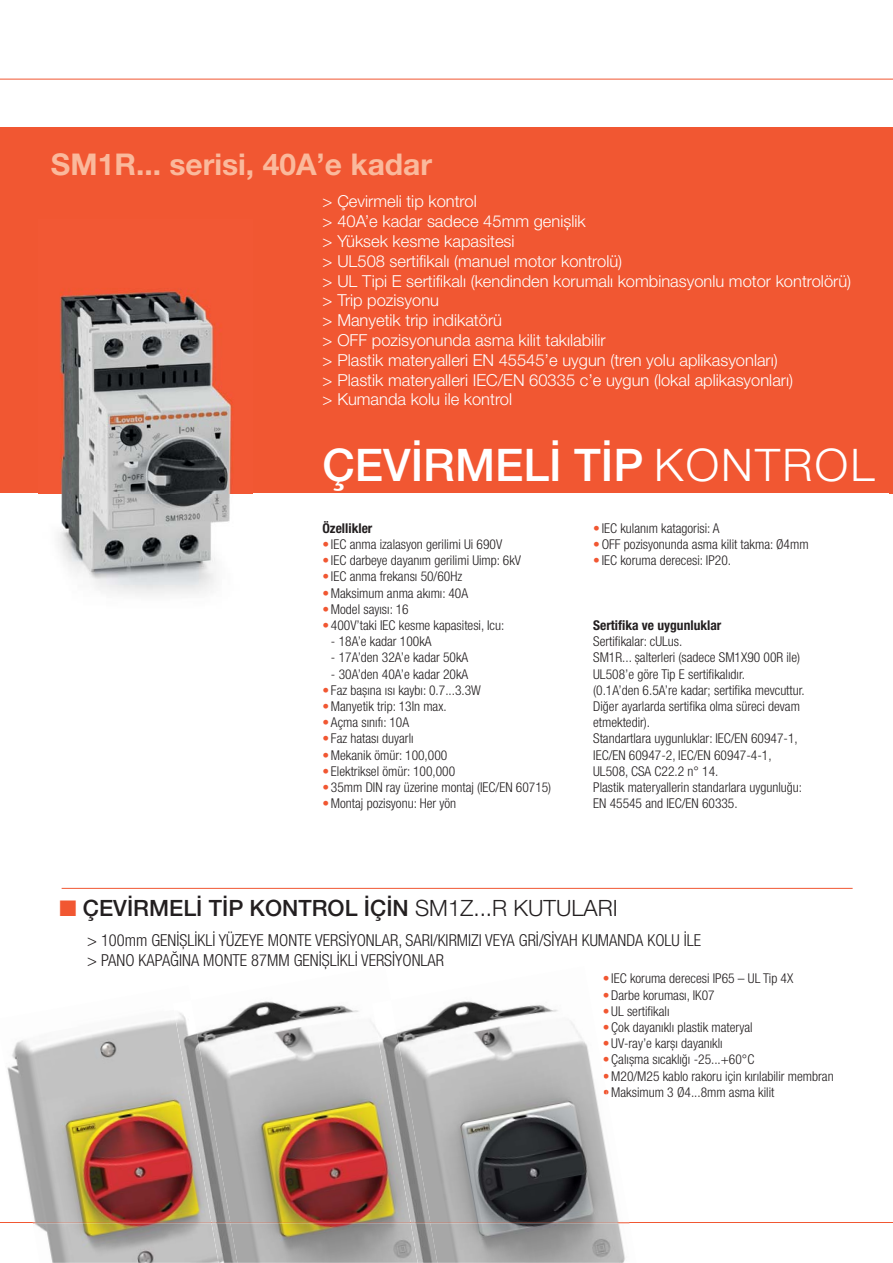
<style>
.page{position:relative;width:893px;height:1263px;background:#fff}
.page>*{position:absolute;margin:0;border:0;box-sizing:border-box;transform-origin:0 0}
.t1{font:500 45px "Helvetica Neue LT Pro";color:#fff}
.t2{font:700 30px "Helvetica Neue LT Pro";color:#fab99c}
.t3{font:500 22.5px "Helvetica Neue LT Pro";color:#231f20}
.t4{font:300 16.5px/19.8px "Helvetica Neue LT Pro";color:#fff}
.t5{font:300 condensed 16.5px/19.8px "Helvetica Neue LT Pro";color:#231f20}
.t6{font:300 condensed 13.5px/16.2px "Helvetica Neue LT Pro";color:#231f20}
.t7{font:700 condensed 13.5px "Helvetica Neue LT Pro";color:#231f20}
.s1{font-weight:300}
.s2{color:#f15732}
</style>
<div class="page">
<div style="left:0;top:128px;width:893px;height:365px;background:#f15732"></div>
<hr style="left:0;top:79px;width:893px;height:1px;background:#f15732">
<hr style="left:0;top:1223px;width:893px;height:1px;background:#f15732">
<img style="left:0;top:1020px;width:173px;height:243px">
<img style="left:32px;top:1223px;width:141px;height:1px">
<img style="left:38px;top:291px;width:214px;height:304px">
<hr style="left:62px;top:888px;width:790px;height:1px;background:#f15732">
<img style="left:237px;top:1001px;width:135px;height:262px">
<img style="left:237px;top:1223px;width:135px;height:1px">
<img style="left:173px;top:1013px;width:64px;height:250px">
<svg style="left:211px;top:1223px;width:19px;height:1px"></svg>
<img style="left:437px;top:1001px;width:200px;height:262px">
<img style="left:437px;top:1223px;width:193px;height:1px">
<svg style="left:604px;top:1090px;width:3px;height:4px"></svg>
<img style="left:372px;top:1015px;width:65px;height:248px">
<svg style="left:411px;top:1223px;width:19px;height:1px"></svg>
<h2 class="t2" style="left:51px;top:147px;width:383px">SM1R... serisi, 40A’e kadar</h2>
<p class="t4" style="left:322px;top:193px;width:530px">&gt; Çevirmeli tip kontrol<br>&gt; 40A’e kadar sadece 45mm genișlik<br>&gt; Yüksek kesme kapasitesi<br>&gt; UL508 sertifikalı (manuel motor kontrolü)<br>&gt; UL Tipi E sertifikalı (kendinden korumalı kombinasyonlu motor kontrolörü) &gt; Trip pozisyonu<br>&gt; Manyetik trip indikatörü<br>&gt; OFF pozisyonunda asma kilit takılabilir<br>&gt; Plastik materyalleri EN 45545’e uygun (tren yolu aplikasyonları)<br>&gt; Plastik materyalleri IEC/EN 60335 c’e uygun (lokal aplikasyonları)<br>&gt; Kumanda kolu ile kontrol</p>
<h1 class="t1" style="left:322px;top:439px;width:553px">ÇEVİRMELİ TİP <span class="s1">KONTROL</span></h1>
<p class="t7" style="left:322px;top:520px;width:51px">Özellikler</p>
<p class="t6" style="left:322px;top:537px;width:181px"><span class="s2">•</span> IEC anma izalasyon gerilimi Ui 690V</p>
<p class="t6" style="left:322px;top:553px;width:200px"><span class="s2">•</span> IEC darbeye dayanım gerilimi Uimp: 6kV</p>
<p class="t6" style="left:322px;top:570px;width:141px"><span class="s2">•</span> IEC anma frekansı 50/60Hz</p>
<p class="t6" style="left:322px;top:586px;width:147px"><span class="s2">•</span> Maksimum anma akımı: 40A</p>
<p class="t6" style="left:322px;top:602px;width:88px"><span class="s2">•</span> Model sayısı: 16</p>
<p class="t6" style="left:322px;top:618px;width:183px"><span class="s2">•</span> 400V’taki IEC kesme kapasitesi, Icu:</p>
<p class="t6" style="left:331px;top:634px;width:102px">- 18A’e kadar 100kA</p>
<p class="t6" style="left:331px;top:651px;width:139px">- 17A’den 32A’e kadar 50kA</p>
<p class="t6" style="left:331px;top:667px;width:139px">- 30A’den 40A’e kadar 20kA</p>
<p class="t6" style="left:322px;top:683px;width:160px"><span class="s2">•</span> Faz bașına ısı kaybı: 0.7...3.3W</p>
<p class="t6" style="left:322px;top:699px;width:126px"><span class="s2">•</span> Manyetik trip: 13In max.</p>
<p class="t6" style="left:322px;top:715px;width:88px"><span class="s2">•</span> Açma sınıfı: 10A</p>
<p class="t6" style="left:322px;top:732px;width:93px"><span class="s2">•</span> Faz hatası duyarlı</p>
<p class="t6" style="left:322px;top:748px;width:126px"><span class="s2">•</span> Mekanik ömür: 100,000</p>
<p class="t6" style="left:322px;top:764px;width:134px"><span class="s2">•</span> Elektriksel ömür: 100,000</p>
<p class="t6" style="left:322px;top:780px;width:230px"><span class="s2">•</span> 35mm DIN ray üzerine montaj (IEC/EN 60715)</p>
<p class="t6" style="left:322px;top:796px;width:135px"><span class="s2">•</span> Montaj pozisyonu: Her yön</p>
<p class="t6" style="left:593px;top:521px;width:128px"><span class="s2">•</span> IEC kulanım katagorisi: A</p>
<p class="t6" style="left:593px;top:537px;width:217px"><span class="s2">•</span> OFF pozisyonunda asma kilit takma: Ø4mm</p>
<p class="t6" style="left:593px;top:553px;width:139px"><span class="s2">•</span> IEC koruma derecesi: IP20.</p>
<p class="t7" style="left:593px;top:617px;width:130px">Sertifika ve uygunluklar</p>
<p class="t6" style="left:593px;top:634px;width:213px">Sertifikalar: cULus.<br>SM1R... șalterleri (sadece SM1X90 00R ile)<br>UL508’e göre Tip E sertifikalıdır.<br>(0.1A’den 6.5A’re kadar; sertifika mevcuttur.<br>Diğer ayarlarda sertifika olma süreci devam etmektedir).<br>Standartlara uygunluklar: IEC/EN 60947-1, IEC/EN 60947-2, IEC/EN 60947-4-1, UL508, CSA C22.2 n° 14.<br>Plastik materyallerin standarlara uygunluğu:<br>EN 45545 and IEC/EN 60335.</p>
<h3 class="t3" style="left:83px;top:895px;width:536px">ÇEVİRMELİ TİP KONTROL İÇİN <span class="s1">SM1Z...R KUTULARI</span></h3>
<p class="t5" style="left:87px;top:932px;width:615px">&gt; 100mm GENİȘLİKLİ YÜZEYE MONTE VERSİYONLAR, SARI/KIRMIZI VEYA GRİ/SİYAH KUMANDA KOLU İLE &gt; PANO KAPAĞINA MONTE 87MM GENİȘLİKLİ VERSİYONLAR</p>
<p class="t6" style="left:603px;top:972px;width:192px"><span class="s2">•</span> IEC koruma derecesi IP65 – UL Tip 4X</p>
<p class="t6" style="left:603px;top:988px;width:113px"><span class="s2">•</span> Darbe koruması, IK07</p>
<p class="t6" style="left:603px;top:1004px;width:68px"><span class="s2">•</span> UL sertifikalı</p>
<p class="t6" style="left:603px;top:1020px;width:151px"><span class="s2">•</span> Çok dayanıklı plastik materyal</p>
<p class="t6" style="left:603px;top:1037px;width:121px"><span class="s2">•</span> UV-ray’e karșı dayanıklı</p>
<p class="t6" style="left:603px;top:1053px;width:153px"><span class="s2">•</span> Çalıșma sıcaklığı -25...+60°C</p>
<p class="t6" style="left:603px;top:1069px;width:232px"><span class="s2">•</span>M20/M25 kablo rakoru için kırılabilir membran</p>
<p class="t6" style="left:603px;top:1085px;width:173px"><span class="s2">•</span>Maksimum 3 Ø4...8mm asma kilit</p>
</div>
